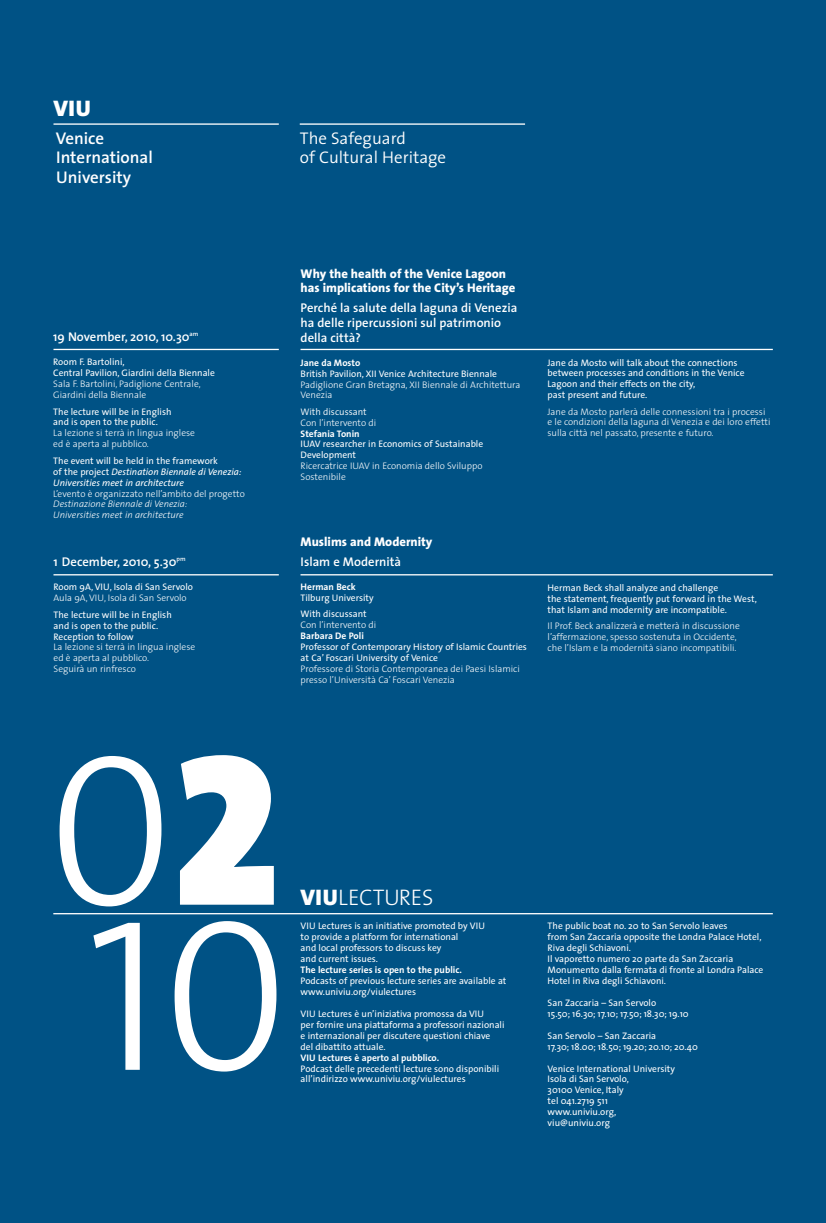
<style>
.page{position:relative;width:826px;height:1223px;background:#005285}
.page>*{position:absolute;margin:0;border:0;box-sizing:border-box;transform-origin:0 0}
.t1{font:217.7px/165.1px "The Sans Light Caps";color:#fff}
.t2{font:300 22.66px "The Sans";letter-spacing:-.015em;color:#fff}
.t3{font:900 22.66px "The Sans";color:#fff}
.t4{font:300 16.97px/19.5px "The Sans";color:#fff}
.t5{font:600 16.97px/19.5px "The Sans";color:#fff}
.t6{font:600 12.69px/14.6px "The Sans";color:#fff}
.t7{font:800 12.69px/14.6px "The Sans";color:#fff}
.t8{font:9.54px/10.9px "The Sans";color:#fff}
.t9{font:300 9.54px/10.9px "The Sans";color:#fff}
.t10{font:700 9.54px "The Sans";color:#fff}
.t11{font:italic 9.54px/10.9px "The Sans";color:#fff}
.t12{font:italic 300 9.54px/10.9px "The Sans";color:#fff}
.t13{font:300 9.54px "The Sans";color:#fff}
.s1{font-style:normal}
.s2{font-family:"The Sans Black Caps"}
.s3{font-weight:900}
</style>
<div class="page">
<hr style="left:54px;top:123px;width:225px;height:2px;background:#fff">
<hr style="left:300px;top:123px;width:225px;height:2px;background:#fff">
<hr style="left:54px;top:349px;width:225px;height:1px;background:#fff">
<hr style="left:300px;top:349px;width:473px;height:1px;background:#fff">
<hr style="left:54px;top:574px;width:225px;height:1px;background:#fff">
<hr style="left:300px;top:574px;width:473px;height:1px;background:#fff">
<hr style="left:53px;top:913px;width:720px;height:1px;background:#fff">
<h2 class="t3" style="left:54px;top:99px;width:39px">VIU</h2>
<h3 class="t5" style="left:56px;top:130px;width:99px">Venice<br>International<br>University</h3>
<h3 class="t4" style="left:300px;top:130px;width:148px">The Safeguard<br>of Cultural Heritage</h3>
<h3 class="t6" style="left:53px;top:331px;width:147px">19 November, 2010, 10.30<sup>am</sup></h3>
<p class="t8" style="left:53px;top:357px;width:163px">Room F. Bartolini,<br>Central Pavilion, Giardini della Biennale</p>
<p class="t9" style="left:53px;top:379px;width:149px">Sala F. Bartolini, Padiglione Centrale,<br>Giardini della Biennale</p>
<p class="t8" style="left:53px;top:407px;width:120px">The lecture will be in English and is open to the public.</p>
<p class="t9" style="left:53px;top:429px;width:143px">La lezione si terrà in lingua inglese ed è aperta al pubblico.</p>
<p class="t11" style="left:53px;top:456px;width:190px"><span class="s1">The event will be held in the framework<br>of the project</span> Destination Biennale di Venezia:<br>Universities meet in architecture</p>
<p class="t9" style="left:53px;top:489px;width:193px">L’evento è organizzato nell’ambito del progetto</p>
<p class="t12" style="left:53px;top:500px;width:136px">Destinazione Biennale di Venezia:<br>Universities meet in architecture</p>
<h3 class="t6" style="left:54px;top:556px;width:133px">1 December, 2010, 5.30<sup>pm</sup></h3>
<p class="t8" style="left:54px;top:582px;width:141px">Room 9A, VIU, Isola di San Servolo</p>
<p class="t9" style="left:54px;top:593px;width:135px">Aula 9A, VIU, Isola di San Servolo</p>
<p class="t8" style="left:54px;top:610px;width:120px">The lecture will be in English and is open to the public.<br>Reception to follow</p>
<p class="t9" style="left:54px;top:643px;width:143px">La lezione si terrà in lingua inglese ed è aperta al pubblico.<br>Seguirà un rinfresco</p>
<h3 class="t7" style="left:301px;top:267px;width:216px">Why the health of the Venice Lagoon has implications for the City’s Heritage</h3>
<h3 class="t6" style="left:301px;top:302px;width:218px">Perché la salute della laguna di Venezia ha delle ripercussioni sul patrimonio della città?</h3>
<p class="t10" style="left:301px;top:359px;width:61px">Jane da Mosto</p>
<p class="t8" style="left:301px;top:369px;width:198px">British Pavilion, XII Venice Architecture Biennale</p>
<p class="t9" style="left:301px;top:380px;width:221px">Padiglione Gran Bretagna, XII Biennale di Architettura<br>Venezia</p>
<p class="t13" style="left:301px;top:408px;width:68px">With discussant</p>
<p class="t9" style="left:301px;top:418px;width:77px">Con l’intervento di</p>
<p class="t10" style="left:301px;top:430px;width:61px">Stefania Tonin</p>
<p class="t8" style="left:301px;top:440px;width:184px">IUAV researcher in Economics of Sustainable<br>Development</p>
<p class="t9" style="left:301px;top:462px;width:183px">Ricercatrice IUAV in Economia dello Sviluppo<br>Sostenibile</p>
<p class="t8" style="left:547px;top:358px;width:199px">Jane da Mosto will talk about the connections between processes and conditions in the Venice Lagoon and their effects on the city,<br>past present and future.</p>
<p class="t9" style="left:547px;top:407px;width:224px">Jane da Mosto parlerà delle connessioni tra i processi e le condizioni della laguna di Venezia e dei loro effetti sulla città nel passato, presente e futuro.</p>
<h3 class="t7" style="left:301px;top:536px;width:133px">Muslims and Modernity</h3>
<h3 class="t6" style="left:301px;top:556px;width:102px">Islam e Modernità</h3>
<p class="t10" style="left:301px;top:583px;width:57px">Herman Beck</p>
<p class="t8" style="left:301px;top:591px;width:75px;line-height:16.2px">Tilburg University<br>With discussant</p>
<p class="t9" style="left:301px;top:620px;width:77px">Con l’intervento di</p>
<p class="t10" style="left:301px;top:632px;width:65px">Barbara De Poli</p>
<p class="t8" style="left:301px;top:642px;width:228px">Professor of Contemporary History of Islamic Countries at Ca’ Foscari University of Venice</p>
<p class="t9" style="left:301px;top:664px;width:221px">Professore di Storia Contemporanea dei Paesi Islamici presso l’Università Ca’ Foscari Venezia</p>
<p class="t8" style="left:548px;top:583px;width:211px">Herman Beck shall analyze and challenge<br>the statement, frequently put forward in the West, that Islam and modernity are incompatible.</p>
<p class="t9" style="left:548px;top:622px;width:194px">Il Prof. Beck analizzerà e metterà in discussione l’affermazione, spesso sostenuta in Occidente, che l’Islam e la modernità siano incompatibili.</p>
<h1 class="t1" style="left:47px;top:770px;width:243px">0<span class="s2">2<br></span>10</h1>
<h2 class="t2" style="left:301px;top:888px;width:135px"><span class="s3">VIU</span>LECTURES</h2>
<p class="t8" style="left:301px;top:921px;width:186px">VIU Lectures is an initiative promoted by VIU to provide a platform for international<br>and local professors to discuss key<br>and current issues.</p>
<p class="t10" style="left:301px;top:966px;width:163px">The lecture series is open to the public.</p>
<p class="t8" style="left:301px;top:976px;width:207px">Podcasts of previous lecture series are available at www.univiu.org/viulectures</p>
<p class="t8" style="left:301px;top:1009px;width:205px">VIU Lectures è un’iniziativa promossa da VIU<br>per fornire una piattaforma a professori nazionali e internazionali per discutere questioni chiave del dibattito attuale.</p>
<p class="t10" style="left:301px;top:1053px;width:140px">VIU Lectures è aperto al pubblico.</p>
<p class="t8" style="left:301px;top:1064px;width:200px">Podcast delle precedenti lecture sono disponibili all’indirizzo www.univiu.org/viulectures</p>
<p class="t8" style="left:548px;top:921px;width:217px">The public boat no. 20 to San Servolo leaves<br>from San Zaccaria opposite the Londra Palace Hotel, Riva degli Schiavoni.<br>Il vaporetto numero 20 parte da San Zaccaria Monumento dalla fermata di fronte al Londra Palace Hotel in Riva degli Schiavoni.</p>
<p class="t8" style="left:548px;top:998px;width:143px">San Zaccaria – San Servolo<br>15.50; 16.30; 17.10; 17.50; 18.30; 19.10</p>
<p class="t8" style="left:548px;top:1031px;width:152px">San Servolo – San Zaccaria<br>17.30; 18.00; 18.50; 19.20; 20.10; 20.40</p>
<p class="t8" style="left:548px;top:1064px;width:129px">Venice International University<br>Isola di San Servolo,<br>30100 Venice, Italy<br>tel 041.2719 511 www.univiu.org, viu@univiu.org</p>
</div>
